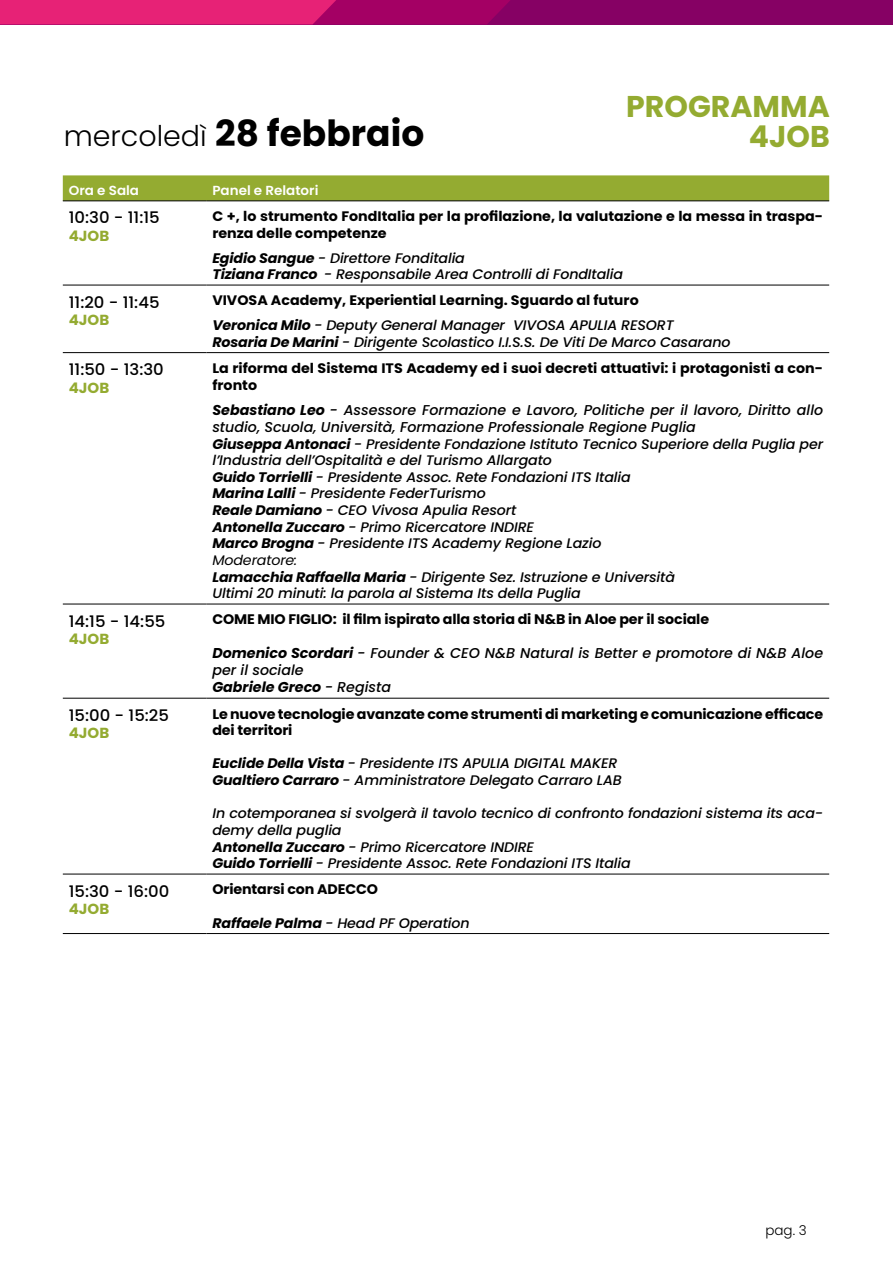
<style>
.page{position:relative;width:893px;height:1263px;background:#fff}
.page>*{position:absolute;margin:0;border:0;box-sizing:border-box;transform-origin:0 0}
.t1{font:700 36px "Poppins";color:#000}
.t2{font:700 30px/30.3px "Poppins";color:#94ab31;text-align:right}
.t3{font:500 15.9px "Poppins";color:#000;scale:1.04 1}
.t4{font:700 14.55px "Poppins";color:#94ab31}
.t5{font:italic 500 14.25px/17.1px "Poppins";color:#000}
.t6{font:italic 500 13.8px/16.6px "Poppins";letter-spacing:-.01em;color:#000}
.t7{font:700 13.8px/16.6px "Poppins";color:#000;scale:1.04 1}
.t8{font:700 13.8px/16.6px "Poppins";color:#000}
.t9{font:300 13.5px "Poppins";color:#000}
.t10{font:600 13.2px "Poppins";color:#fff}
.s1{font-weight:300;font-size:28.5px}
.s2{font-weight:700}
.s3{font-style:italic}
.s4{font-weight:500;font-style:italic}
.s5{font-weight:400}
</style>
<div class="page">
<div style="left:0;top:0;width:893px;height:24px;background:#860164"></div>
<svg style="left:0;top:0;width:510px;height:24px;background:#ce156f"></svg>
<div style="left:63px;top:175px;width:766px;height:25px;background:#94ab31"></div>
<hr style="left:63px;top:285px;width:143px;height:1px;background:#000">
<hr style="left:206px;top:285px;width:623px;height:1px;background:#000">
<hr style="left:63px;top:352px;width:143px;height:1px;background:#000">
<hr style="left:206px;top:352px;width:623px;height:1px;background:#000">
<hr style="left:63px;top:604px;width:143px;height:1px;background:#000">
<hr style="left:206px;top:604px;width:623px;height:1px;background:#000">
<hr style="left:63px;top:698px;width:143px;height:1px;background:#000">
<hr style="left:206px;top:698px;width:623px;height:1px;background:#000">
<hr style="left:63px;top:874px;width:143px;height:1px;background:#000">
<hr style="left:206px;top:874px;width:623px;height:1px;background:#000">
<hr style="left:63px;top:933px;width:143px;height:1px;background:#000">
<hr style="left:206px;top:933px;width:623px;height:1px;background:#000">
<hr style="left:63px;top:200px;width:143px;height:1px;background:#000">
<hr style="left:206px;top:200px;width:623px;height:1px;background:#000">
<h1 class="t1" style="left:64px;top:113px;width:362px"><span class="s1">mercoledì</span> 28 febbraio</h1>
<h2 class="t2" style="left:626px;top:91px;width:205px">PROGRAMMA<br>4JOB</h2>
<p class="t10" style="left:69px;top:183px;width:72px">Ora e Sala</p>
<p class="t10" style="left:212px;top:183px;width:108px">Panel e Relatori</p>
<p class="t3" style="left:69px;top:209px;width:89px">10:30 - 11:15</p>
<p class="t4" style="left:69px;top:227px;width:42px">4JOB</p>
<p class="t7" style="left:212px;top:208px;width:589px">C +, lo strumento FondItalia per la profilazione, la valutazione e la messa in traspa&shy;renza delle competenze</p>
<p class="t6" style="left:212px;top:249px;width:412px"><span class="s2">Egidio Sangue</span> - Direttore Fonditalia<br><span class="s2">Tiziana Franco</span> - Responsabile Area Controlli di FondItalia</p>
<p class="t3" style="left:69px;top:293px;width:89px">11:20 - 11:45</p>
<p class="t4" style="left:69px;top:312px;width:42px">4JOB</p>
<p class="t7" style="left:212px;top:288px;width:445px;line-height:24.9px">VIVOSA Academy, Experiential Learning. Sguardo al futuro<br><span class="s3">Veronica Milo</span> <span class="s4">- Deputy General Manager VIVOSA APULIA RESORT</span></p>
<p class="t6" style="left:212px;top:334px;width:520px"><span class="s2">Rosaria De Marini</span> - Dirigente Scolastico I.I.S.S. De Viti De Marco Casarano</p>
<p class="t3" style="left:69px;top:360px;width:93px">11:50 - 13:30</p>
<p class="t4" style="left:69px;top:379px;width:42px">4JOB</p>
<p class="t7" style="left:212px;top:360px;width:589px">La riforma del Sistema ITS Academy ed i suoi decreti attuativi: i protagonisti a con&shy;fronto</p>
<p class="t5" style="left:212px;top:401px;width:612px"><span class="s2">Sebastiano Leo</span> - Assessore Formazione e Lavoro, Politiche per il lavoro, Diritto allo studio, Scuola, Università, Formazione Professionale Regione Puglia</p>
<p class="t6" style="left:212px;top:435px;width:612px"><span class="s2">Giuseppa Antonaci</span> - Presidente Fondazione Istituto Tecnico Superiore della Puglia per l’Industria dell’Ospitalità e del Turismo Allargato<br><span class="s2">Guido Torrielli</span> - Presidente Assoc. Rete Fondazioni ITS Italia<br><span class="s2">Marina Lalli</span> - Presidente FederTurismo<br><span class="s2">Reale Damiano</span> - CEO Vivosa Apulia Resort<br><span class="s2">Antonella Zuccaro</span> - Primo Ricercatore INDIRE<br><span class="s2">Marco Brogna</span> - Presidente ITS Academy Regione Lazio<br><span class="s5">Moderatore:<br></span><span class="s2">Lamacchia Raffaella Maria</span> - Dirigente Sez. Istruzione e Università<br>Ultimi 20 minuti: la parola al Sistema Its della Puglia</p>
<p class="t3" style="left:69px;top:612px;width:94px">14:15 - 14:55</p>
<p class="t4" style="left:69px;top:630px;width:42px">4JOB</p>
<p class="t8" style="left:212px;top:611px;width:498px">COME MIO FIGLIO: il film ispirato alla storia di N&amp;B in Aloe per il sociale</p>
<p class="t5" style="left:212px;top:645px;width:612px"><span class="s2">Domenico Scordari</span> - Founder &amp; CEO N&amp;B Natural is Better e promotore di N&amp;B Aloe per il sociale<br><span class="s2">Gabriele Greco</span> - Regista</p>
<p class="t3" style="left:69px;top:706px;width:98px">15:00 - 15:25</p>
<p class="t4" style="left:69px;top:725px;width:42px">4JOB</p>
<p class="t8" style="left:212px;top:705px;width:612px">Le nuove tecnologie avanzate come strumenti di marketing e comunicazione efficace dei territori</p>
<p class="t6" style="left:212px;top:755px;width:411px"><span class="s2">Euclide Della Vista</span> - Presidente ITS APULIA DIGITAL MAKER<br><span class="s2">Gualtiero Carraro</span> - Amministratore Delegato Carraro LAB</p>
<p class="t6" style="left:212px;top:805px;width:612px">In cotemporanea si svolgerà il tavolo tecnico di confronto fondazioni sistema its aca&shy;demy della puglia<br><span class="s2">Antonella Zuccaro</span> - Primo Ricercatore INDIRE<br><span class="s2">Guido Torrielli</span> - Presidente Assoc. Rete Fondazioni ITS Italia</p>
<p class="t3" style="left:69px;top:882px;width:98px">15:30 - 16:00</p>
<p class="t4" style="left:69px;top:900px;width:42px">4JOB</p>
<p class="t8" style="left:212px;top:881px;width:167px">Orientarsi con ADECCO</p>
<p class="t6" style="left:212px;top:915px;width:259px"><span class="s2">Raffaele Palma</span> - Head PF Operation</p>
<p class="t9" style="left:765px;top:1222px;width:43px">pag. 3</p>
</div>
